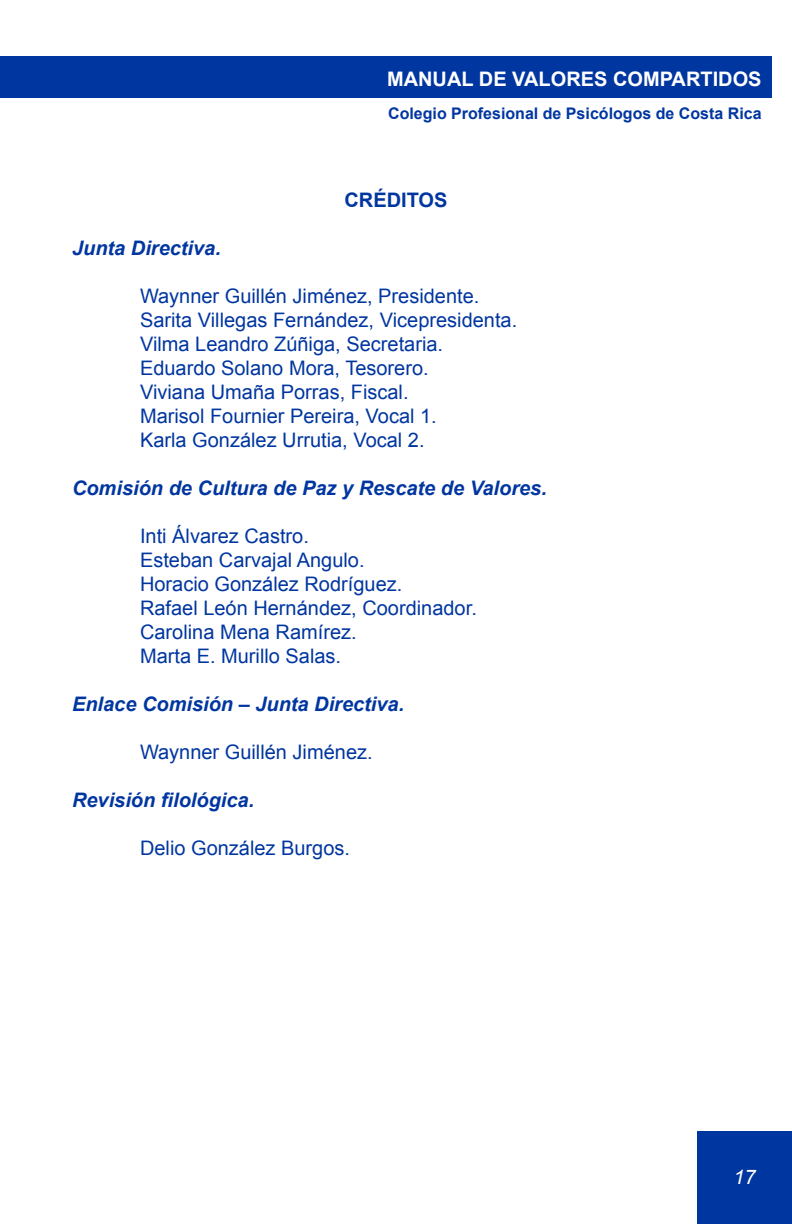
<style>
.page{position:relative;width:792px;height:1224px;background:#fff}
.page>*{position:absolute;margin:0;border:0;box-sizing:border-box;transform-origin:0 0}
.t1{font:20px "Arial";color:#0036a0}
.t2{font:italic 700 20px "Arial";color:#0036a0}
.t3{font:700 20px "Arial";color:#fff}
.t4{font:700 20px "Arial";color:#0036a0}
.t5{font:italic 20px "Arial";color:#fff}
.t6{font:700 16px "Arial";color:#0036a0}
</style>
<div class="page">
<div style="left:0;top:56px;width:771px;height:42px;background:#0036a0"></div>
<div style="left:697px;top:1132px;width:95px;height:92px;background:#0036a0"></div>
<p class="t3" style="left:387px;top:65px;width:376px">MANUAL DE VALORES COMPARTIDOS</p>
<p class="t6" style="left:388px;top:102px;width:375px">Colegio Profesional de Psicólogos de Costa Rica</p>
<p class="t4" style="left:345px;top:186px;width:104px">CRÉDITOS</p>
<p class="t2" style="left:72px;top:235px;width:150px">Junta Directiva.</p>
<p class="t1" style="left:140px;top:283px;width:341px">Waynner Guillén Jiménez, Presidente.</p>
<p class="t1" style="left:140px;top:307px;width:379px">Sarita Villegas Fernández, Vicepresidenta.</p>
<p class="t1" style="left:140px;top:331px;width:305px">Vilma Leandro Zúñiga, Secretaria.</p>
<p class="t1" style="left:140px;top:355px;width:290px">Eduardo Solano Mora, Tesorero.</p>
<p class="t1" style="left:140px;top:379px;width:270px">Viviana Umaña Porras, Fiscal.</p>
<p class="t1" style="left:140px;top:403px;width:298px">Marisol Fournier Pereira, Vocal 1.</p>
<p class="t1" style="left:140px;top:427px;width:286px">Karla González Urrutia, Vocal 2.</p>
<p class="t2" style="left:72px;top:475px;width:476px">Comisión de Cultura de Paz y Rescate de Valores.</p>
<p class="t1" style="left:140px;top:523px;width:170px">Inti Álvarez Castro.</p>
<p class="t1" style="left:140px;top:547px;width:226px">Esteban Carvajal Angulo.</p>
<p class="t1" style="left:140px;top:571px;width:264px">Horacio González Rodríguez.</p>
<p class="t1" style="left:140px;top:595px;width:338px">Rafael León Hernández, Coordinador.</p>
<p class="t1" style="left:140px;top:619px;width:218px">Carolina Mena Ramírez.</p>
<p class="t1" style="left:140px;top:643px;width:203px">Marta E. Murillo Salas.</p>
<p class="t2" style="left:72px;top:691px;width:334px">Enlace Comisión – Junta Directiva.</p>
<p class="t1" style="left:140px;top:739px;width:234px">Waynner Guillén Jiménez.</p>
<p class="t2" style="left:72px;top:787px;width:184px">Revisión filológica.</p>
<p class="t1" style="left:140px;top:835px;width:212px">Delio González Burgos.</p>
<p class="t5" style="left:734px;top:1164px;width:24px">17</p>
</div>
